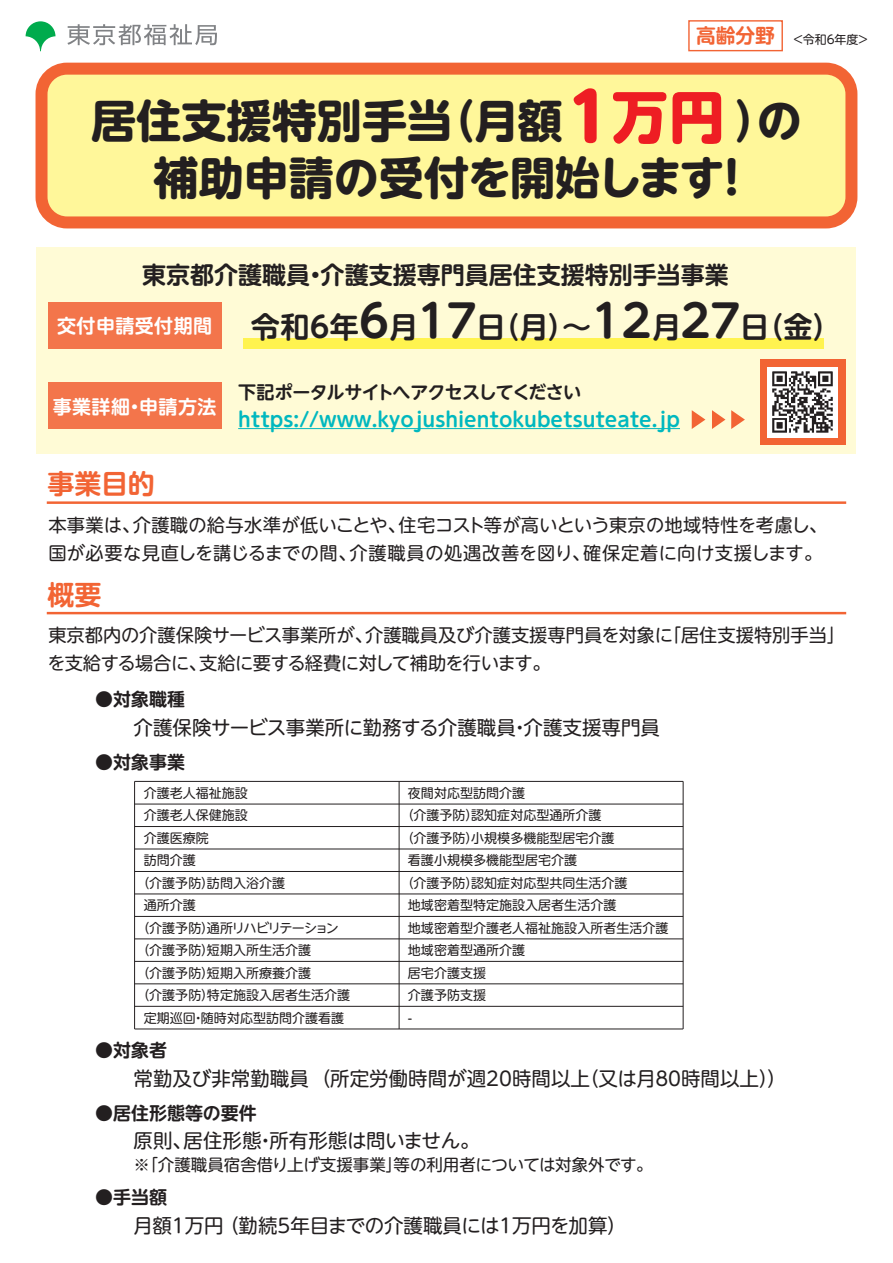
<style>
.page{position:relative;width:893px;height:1263px;background:#fff}
.page>*{position:absolute;margin:0;border:0;box-sizing:border-box;transform-origin:0 0}
.t1{font:700 45.15px/57.8px "UD Shin M Go Pr 6 N";color:#231f20;text-align:center}
.t2{font:700 29.1px "UD Shin M Go Pr 6 N De";color:#231f20}
.t3{font:700 27px "UD Shin M Go Pr 6 N De";letter-spacing:-.005em;color:#f26434}
.t4{font:700 24px "UD Shin M Go Pr 6 N De";color:#231f20}
.t5{font:700 19.8px "UD Shin M Go Pr 6 N De";color:#00b8bf}
.t6{font:19.5px "UD Shin M Go Pr 6";color:#231f20}
.t7{font:700 19.05px "UD Shin M Go Pr 6 N De";letter-spacing:.02em;color:#fff}
.t8{font:18.3px/27.9px "UD Shin M Go Pr 6";color:#231f20}
.t9{font:700 18px "UD Shin M Go Pr 6 N De";color:#231f20}
.t10{font:700 18px "UD Shin M Go Pr 6 N De";letter-spacing:-.04em;color:#231f20}
.t11{font:16.5px "UD Shin M Go Pr 6";color:#231f20}
.t12{font:13.05px "UD Shin M Go Pr 6 N";color:#231f20}
.t13{font:13.05px "UD Shin M Go Pr 6 N";letter-spacing:-.065em;color:#231f20}
.t14{font:12px "UD Shin M Go Pr 6";color:#231f20}
.s1{font-family:"UD Shin M Go Pr 6 N De";font-weight:700;font-size:19.65px;color:#f26434}
.s2{font-weight:800;font-size:65.4px;color:#ee1d23}
.s3{font-weight:800;font-size:55.95px;color:#ee1d23}
.s4{font-size:44.7px}
</style>
<div class="page">
<div style="left:42px;top:69px;width:809px;height:153px;background:#fff79a;border-radius:26px"></div>
<div style="left:36px;top:63px;width:821px;height:165px;border:12px solid #f26434;border-radius:26px"></div>
<div style="left:37px;top:247px;width:819px;height:206px;background:#fffbd6"></div>
<div style="left:243px;top:338px;width:580px;height:11px;background:#fff34f"></div>
<div style="left:760px;top:360px;width:85px;height:85px;background:#f26434"></div>
<hr style="left:238px;top:428px;width:442px;height:1px;background:#00b8bf">
<svg style="left:692px;top:410px;width:13px;height:19px"></svg>
<svg style="left:712px;top:410px;width:13px;height:19px"></svg>
<svg style="left:731px;top:410px;width:14px;height:19px"></svg>
<hr style="left:47px;top:501px;width:799px;height:3px;background:#f26434">
<hr style="left:47px;top:612px;width:799px;height:2px;background:#f26434">
<svg style="left:67px;top:24px;width:150px;height:21px"></svg>
<svg style="left:26px;top:21px;width:29px;height:30px"></svg>
<hr style="left:399px;top:781px;width:1px;height:248px;background:#231f20">
<hr style="left:135px;top:804px;width:548px;height:1px;background:#231f20">
<hr style="left:135px;top:826px;width:548px;height:1px;background:#231f20">
<hr style="left:135px;top:849px;width:548px;height:1px;background:#231f20">
<hr style="left:135px;top:871px;width:548px;height:1px;background:#231f20">
<hr style="left:135px;top:894px;width:548px;height:1px;background:#231f20">
<hr style="left:135px;top:916px;width:548px;height:1px;background:#231f20">
<hr style="left:135px;top:939px;width:548px;height:1px;background:#231f20">
<hr style="left:135px;top:961px;width:548px;height:1px;background:#231f20">
<hr style="left:135px;top:983px;width:548px;height:1px;background:#231f20">
<hr style="left:135px;top:1006px;width:548px;height:1px;background:#231f20">
<hr style="left:134px;top:781px;width:1px;height:248px;background:#231f20">
<hr style="left:683px;top:781px;width:1px;height:248px;background:#231f20">
<hr style="left:135px;top:781px;width:548px;height:1px;background:#231f20">
<hr style="left:135px;top:1029px;width:548px;height:1px;background:#231f20">
<img style="left:767px;top:367px;width:71px;height:71px">
<div style="left:48px;top:302px;width:174px;height:47px;background:#f3754b"></div>
<div style="left:48px;top:382px;width:174px;height:47px;background:#f3754b"></div>
<div style="left:688px;top:20px;width:95px;height:31px;border:1px solid #f26434"></div>
<p class="t14" style="left:696px;top:29px;width:175px"><span class="s1">高齢分野</span> ＜令和6年度＞</p>
<h1 class="t1" style="left:91px;top:88px;width:712px">居住支援特別手当（月額<span class="s2">1</span><span class="s3">万円</span>）の補助申請の受付を開始します！</h1>
<h3 class="t4" style="left:142px;top:255px;width:588px">東京都介護職員・介護支援専門員居住支援特別手当事業</h3>
<h2 class="t2" style="left:251px;top:302px;width:592px">令和6年<span class="s4">６</span>月<span class="s4">１７</span>日（月）～<span class="s4">12</span>月<span class="s4">2７</span>日（金）</h2>
<h3 class="t7" style="left:57px;top:310px;width:156px">交付申請受付期間</h3>
<h3 class="t7" style="left:53px;top:390px;width:165px">事業詳細・申請方法</h3>
<h3 class="t10" style="left:238px;top:377px;width:345px">下記ポータルサイトへアクセスしてください</h3>
<h3 class="t5" style="left:238px;top:402px;width:443px">https://www.kyojushientokubetsuteate.jp</h3>
<h3 class="t3" style="left:47px;top:461px;width:109px">事業目的</h3>
<h3 class="t8" style="left:48px;top:510px;width:780px">本事業は、介護職の給与水準が低いことや、住宅コスト等が高いという東京の地域特性を考慮し、国が必要な見直しを講じるまでの間、介護職員の処遇改善を図り、確保定着に向け支援します。</h3>
<h3 class="t3" style="left:47px;top:572px;width:56px">概要</h3>
<h3 class="t8" style="left:47px;top:620px;width:799px">東京都内の介護保険サービス事業所が、介護職員及び介護支援専門員を対象に「居住支援特別手当」を支給する場合に、支給に要する経費に対して補助を行います。</h3>
<h3 class="t9" style="left:95px;top:684px;width:92px">●対象職種</h3>
<h3 class="t6" style="left:134px;top:711px;width:528px">介護保険サービス事業所に勤務する介護職員・介護支援専門員</h3>
<h3 class="t9" style="left:95px;top:747px;width:92px">●対象事業</h3>
<p class="t12" style="left:144px;top:782px;width:106px">介護老人福祉施設</p>
<p class="t12" style="left:408px;top:782px;width:119px">夜間対応型訪問介護</p>
<p class="t12" style="left:144px;top:804px;width:106px">介護老人保健施設</p>
<p class="t12" style="left:401px;top:804px;width:202px">（介護予防）認知症対応型通所介護</p>
<p class="t12" style="left:144px;top:827px;width:67px">介護医療院</p>
<p class="t12" style="left:401px;top:827px;width:215px">（介護予防）小規模多機能型居宅介護</p>
<p class="t12" style="left:144px;top:849px;width:54px">訪問介護</p>
<p class="t12" style="left:408px;top:849px;width:171px">看護小規模多機能型居宅介護</p>
<p class="t12" style="left:137px;top:872px;width:150px">（介護予防）訪問入浴介護</p>
<p class="t12" style="left:401px;top:872px;width:228px">（介護予防）認知症対応型共同生活介護</p>
<p class="t12" style="left:144px;top:894px;width:54px">通所介護</p>
<p class="t12" style="left:408px;top:894px;width:210px">地域密着型特定施設入居者生活介護</p>
<p class="t13" style="left:137px;top:917px;width:204px">（介護予防）通所リハビリテーション</p>
<p class="t12" style="left:408px;top:917px;width:262px">地域密着型介護老人福祉施設入所者生活介護</p>
<p class="t12" style="left:137px;top:939px;width:176px">（介護予防）短期入所生活介護</p>
<p class="t12" style="left:408px;top:939px;width:119px">地域密着型通所介護</p>
<p class="t12" style="left:137px;top:962px;width:176px">（介護予防）短期入所療養介護</p>
<p class="t12" style="left:408px;top:962px;width:80px">居宅介護支援</p>
<p class="t12" style="left:137px;top:984px;width:215px">（介護予防）特定施設入居者生活介護</p>
<p class="t12" style="left:408px;top:984px;width:80px">介護予防支援</p>
<p class="t12" style="left:144px;top:1007px;width:202px">定期巡回・随時対応型訪問介護看護</p>
<p class="t12" style="left:408px;top:1007px;width:6px">-</p>
<h3 class="t9" style="left:95px;top:1035px;width:74px">●対象者</h3>
<h3 class="t6" style="left:134px;top:1062px;width:654px">常勤及び非常勤職員 （所定労働時間が週20時間以上（又は月80時間以上））</h3>
<h3 class="t9" style="left:95px;top:1098px;width:163px">●居住形態等の要件</h3>
<h3 class="t6" style="left:134px;top:1124px;width:347px">原則、居住形態・所有形態は問いません。</h3>
<p class="t11" style="left:134px;top:1151px;width:520px">※「介護職員宿舎借り上げ支援事業」等の利用者については対象外です。</p>
<h3 class="t9" style="left:95px;top:1182px;width:74px">●手当額</h3>
<h3 class="t6" style="left:134px;top:1209px;width:494px">月額1万円 （勤続5年目までの介護職員には1万円を加算）</h3>
</div>
